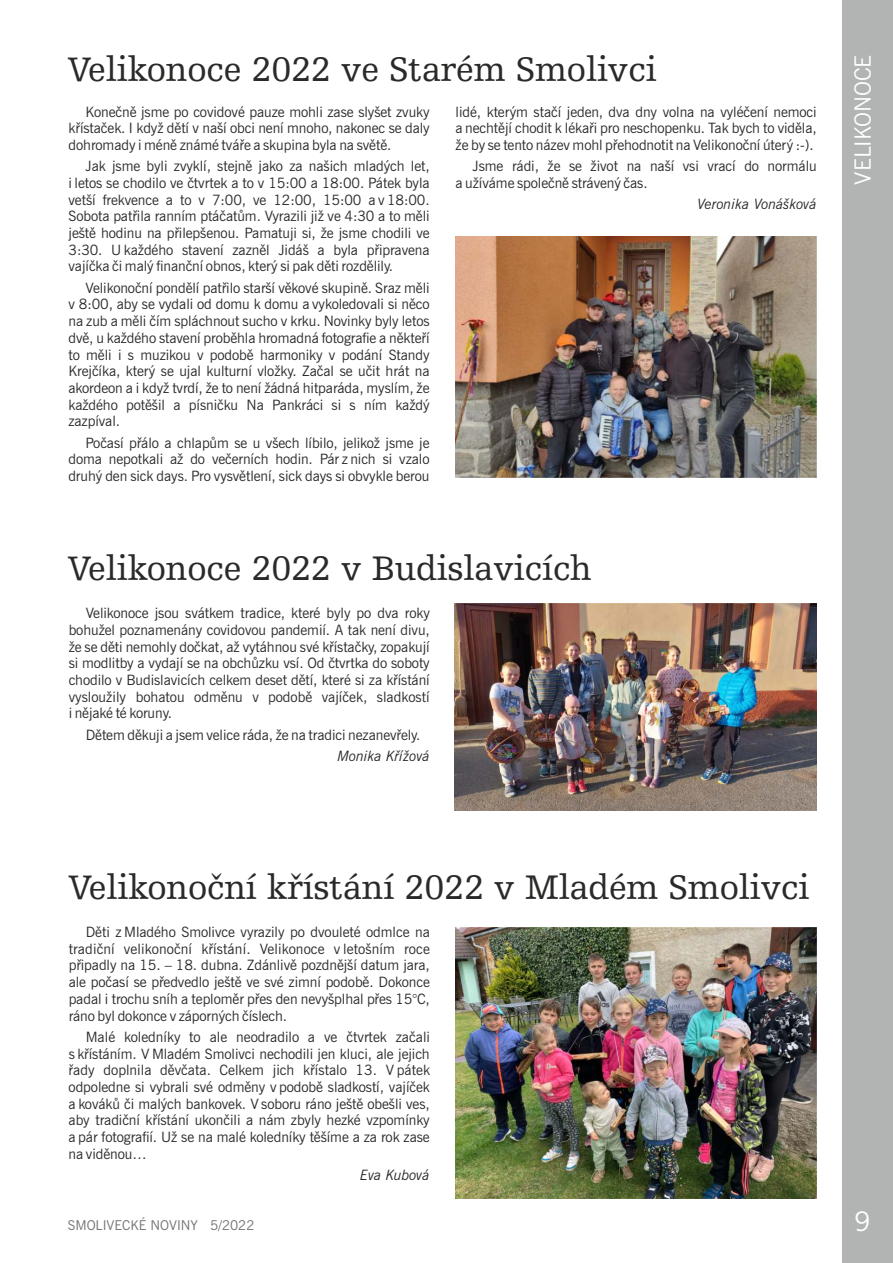
<style>
.page{position:relative;width:893px;height:1263px;background:#fff}
.page>*{position:absolute;margin:0;border:0;box-sizing:border-box;transform-origin:0 0}
.t1{font:36px "Humanist Slabserif 712 AT";letter-spacing:-.005em;color:#2b2a29}
.t2{font:27px "News Gothic AT";color:#fefefe}
.t3{font:22.5px "News Gothic AT";color:#fefefe}
.t4{font:14.25px/16.6px "News Gothic AT";letter-spacing:-.005em;color:#2b2a29;text-align:justify}
.t5{font:italic 14.25px "News Gothic AT";letter-spacing:-.005em;color:#2b2a29}
.t6{font:13.5px "News Gothic AT";color:#727271}
</style>
<div class="page">
<div style="left:842px;top:0;width:51px;height:1263px;background:#b2b3b3"></div>
<img style="left:455px;top:237px;width:361px;height:241px">
<img style="left:455px;top:603px;width:361px;height:208px">
<img style="left:455px;top:927px;width:361px;height:271px">
<h1 class="t1" style="left:67px;top:55px;width:591px">Velikonoce 2022 ve Starém Smolivci</h1>
<p class="t4" style="left:69px;top:104px;width:363px;text-indent:17px">Konečně jsme po covidové pauze mohli zase slyšet zvuky křístaček. I když dětí v naší obci není mnoho, nakonec se daly dohromady i méně známé tváře a skupina byla na světě.</p>
<p class="t4" style="left:69px;top:159px;width:363px;text-indent:17px">Jak jsme byli zvyklí, stejně jako za našich mladých let, i letos se chodilo ve čtvrtek a to v 15:00 a 18:00. Pátek byla vetší frekvence a to v 7:00, ve 12:00, 15:00 a v 18:00.<br>Sobota patřila ranním ptáčatům. Vyrazili již ve 4:30 a to měli ještě hodinu na přilepšenou. Pamatuji si, že jsme chodili ve 3:30. U každého stavení zazněl Jidáš a byla připravena vajíčka či malý finanční obnos, který si pak děti rozdělily.</p>
<p class="t4" style="left:68px;top:281px;width:363px;text-indent:17px">Velikonoční pondělí patřilo starší věkové skupině. Sraz měli v 8:00, aby se vydali od domu k domu a vykoledovali si něco na zub a měli čím spláchnout sucho v krku. Novinky byly letos dvě, u každého stavení proběhla hromadná fotografie a někteří to měli i s muzikou v podobě harmoniky v podání Standy Krejčíka, který se ujal kulturní vložky. Začal se učit hrát na akordeon a i když tvrdí, že to není žádná hitparáda, myslím, že každého potěšil a písničku Na Pankráci si s ním každý zazpíval.</p>
<p class="t4" style="left:68px;top:436px;width:363px;text-indent:17px">Počasí přálo a chlapům se u všech líbilo, jelikož jsme je doma nepotkali až do večerních hodin. Pár z nich si vzalo druhý den sick days. Pro vysvětlení, sick days si obvykle berou</p>
<p class="t4" style="left:456px;top:104px;width:363px">lidé, kterým stačí jeden, dva dny volna na vyléčení nemoci a nechtějí chodit k lékaři pro neschopenku. Tak bych to viděla, že by se tento název mohl přehodnotit na Velikonoční úterý :-).</p>
<p class="t4" style="left:456px;top:159px;width:363px;text-indent:17px">Jsme rádi, že se život na naší vsi vrací do normálu a užíváme společně strávený čas.</p>
<p class="t5" style="left:697px;top:199px;width:121px">Veronika Vonášková</p>
<h1 class="t1" style="left:67px;top:554px;width:526px">Velikonoce 2022 v Budislavicích</h1>
<p class="t4" style="left:69px;top:606px;width:363px;text-indent:17px">Velikonoce jsou svátkem tradice, které byly po dva roky bohužel poznamenány covidovou pandemií. A tak není divu, že se děti nemohly dočkat, až vytáhnou své křístačky, zopakují si modlitby a vydají se na obchůzku vsí. Od čtvrtka do soboty chodilo v Budislavicích celkem deset dětí, které si za křístání vysloužily bohatou odměnu v podobě vajíček, sladkostí i nějaké té koruny.</p>
<p class="t4" style="left:86px;top:727px;width:336px">Dětem děkuji a jsem velice ráda, že na tradici nezanevřely.</p>
<p class="t5" style="left:337px;top:751px;width:94px">Monika Křížová</p>
<h3 class="t3" style="left:855px;top:185px;width:131px;rotate:-90deg">VELIKONOCE</h3>
<h1 class="t1" style="left:68px;top:873px;width:743px">Velikonoční křístání 2022 v Mladém Smolivci</h1>
<p class="t4" style="left:69px;top:925px;width:363px;text-indent:17px">Děti z Mladého Smolivce vyrazily po dvouleté odmlce na tradiční velikonoční křístání. Velikonoce v letošním roce připadly na 15. – 18. dubna. Zdánlivě pozdnější datum jara, ale počasí se předvedlo ještě ve své zimní podobě. Dokonce padal i trochu sníh a teploměr přes den nevyšplhal přes 15°C, ráno byl dokonce v záporných číslech.</p>
<p class="t4" style="left:69px;top:1030px;width:363px;text-indent:17px">Malé koledníky to ale neodradilo a ve čtvrtek začali s křístáním. V Mladém Smolivci nechodili jen kluci, ale jejich řady doplnila děvčata. Celkem jich křístalo 13. V pátek odpoledne si vybrali své odměny v podobě sladkostí, vajíček a kováků či malých bankovek. V soboru ráno ještě obešli ves, aby tradiční křístání ukončili a nám zbyly hezké vzpomínky a pár fotografií. Už se na malé koledníky těšíme a za rok zase na viděnou…</p>
<p class="t5" style="left:360px;top:1170px;width:71px">Eva Kubová</p>
<p class="t6" style="left:68px;top:1220px;width:188px">SMOLIVECKÉ NOVINY 5/2022</p>
<h2 class="t2" style="left:854px;top:1211px;width:18px">9</h2>
</div>
